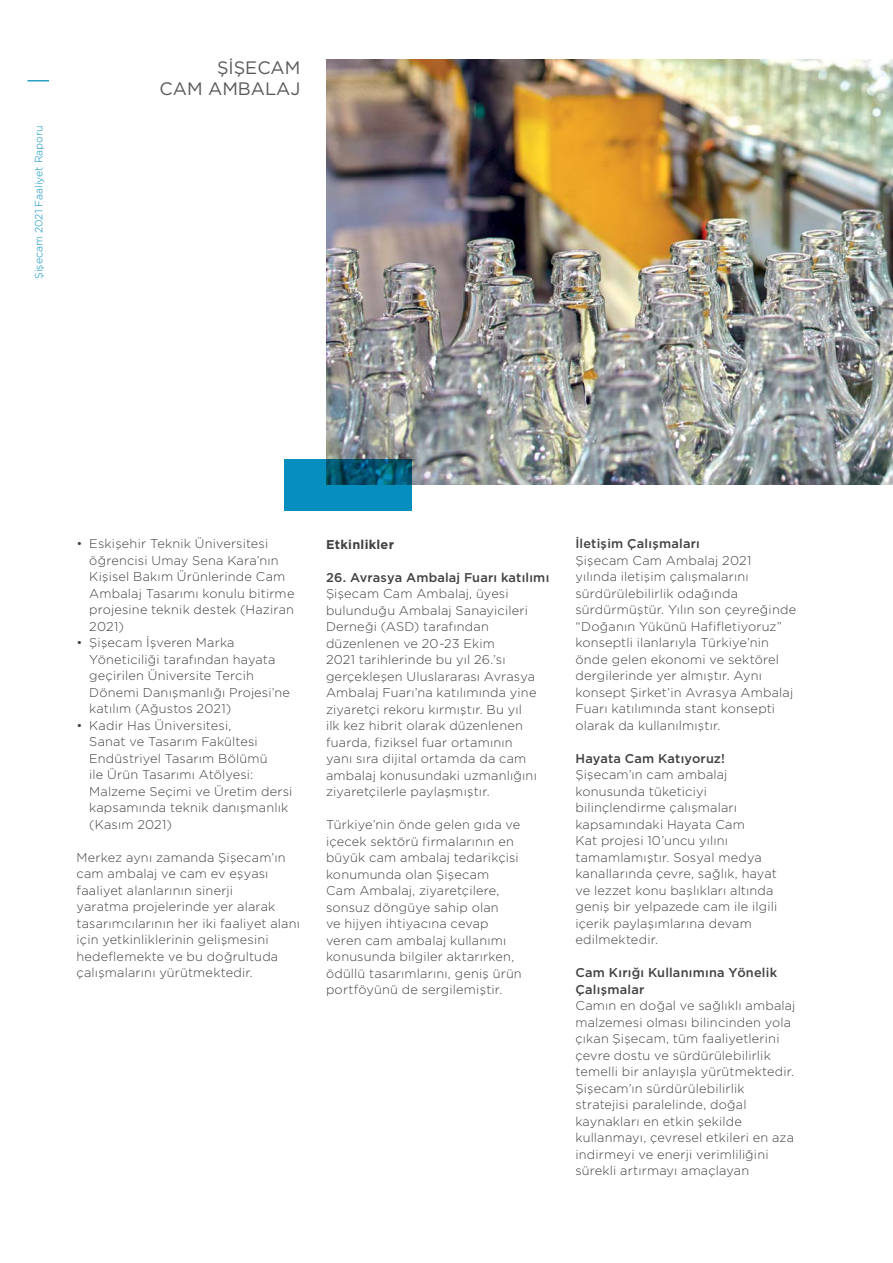
<style>
.page{position:relative;width:893px;height:1263px;background:#fff}
.page>*{position:absolute;margin:0;border:0;box-sizing:border-box;transform-origin:0 0}
.t1{font:18px/21px "Gotham";color:#58595b;text-align:right}
.t2{font:300 12.75px/16.5px "Gotham";letter-spacing:.015em;color:#414042}
.t3{font:500 12.75px/16.5px "Gotham";letter-spacing:.015em;color:#414042}
.t4{font:700 12.75px "Gotham";letter-spacing:.02em;color:#414042}
.t5{font:300 10.5px "Gotham";color:#068fbe}
</style>
<div class="page">
<svg style="left:27px;top:80px;width:22px;height:1px"></svg>
<img style="left:326px;top:60px;width:567px;height:425px">
<svg style="left:284px;top:459px;width:128px;height:51px;background:#047ba3"></svg>
<p class="t5" style="left:32px;top:279px;width:155px;rotate:-90deg">Şişecam 2021 Faaliyet Raporu</p>
<h1 class="t1" style="left:160px;top:57px;width:142px">ŞIŞECAM<br>CAM AMBALAJ</h1>
<p class="t2" style="left:89px;top:535px;width:207px;text-indent:-13px">• Eskişehir Teknik Üniversitesi öğrencisi Umay Sena Kara’nın<br>Kişisel Bakım Ürünlerinde Cam<br>Ambalaj Tasarımı konulu bitirme projesine teknik destek (Haziran<br>2021)</p>
<p class="t2" style="left:89px;top:634px;width:202px;text-indent:-13px">• Şişecam İşveren Marka<br>Yöneticiliği tarafından hayata geçirilen Üniversite Tercih<br>Dönemi Danışmanlığı Projesi’ne katılım (Ağustos 2021)</p>
<p class="t2" style="left:89px;top:717px;width:205px;text-indent:-13px">• Kadir Has Üniversitesi,<br>Sanat ve Tasarım Fakültesi<br>Endüstriyel Tasarım Bölümü<br>ile Ürün Tasarımı Atölyesi:<br>Malzeme Seçimi ve Üretim dersi kapsamında teknik danışmanlık (Kasım 2021)</p>
<p class="t2" style="left:77px;top:849px;width:225px">Merkez aynı zamanda Şişecam’ın cam ambalaj ve cam ev eşyası faaliyet alanlarının sinerji<br>yaratma projelerinde yer alarak tasarımcılarının her iki faaliyet alanı için yetkinliklerinin gelişmesini hedeflemekte ve bu doğrultuda çalışmalarını yürütmektedir.</p>
<p class="t4" style="left:326px;top:535px;width:70px">Etkinlikler</p>
<p class="t3" style="left:326px;top:569px;width:225px">26. Avrasya Ambalaj Fuarı katılımı</p>
<p class="t2" style="left:326px;top:585px;width:212px">Şişecam Cam Ambalaj, üyesi bulunduğu Ambalaj Sanayicileri<br>Derneği (ASD) tarafından düzenlenen ve 20-23 Ekim<br>2021 tarihlerinde bu yıl 26.’sı gerçekleşen Uluslararası Avrasya<br>Ambalaj Fuarı’na katılımında yine ziyaretçi rekoru kırmıştır. Bu yıl ilk kez hibrit olarak düzenlenen fuarda, fiziksel fuar ortamının yanı sıra dijital ortamda da cam ambalaj konusundaki uzmanlığını ziyaretçilerle paylaşmıştır.</p>
<p class="t2" style="left:326px;top:816px;width:197px">Türkiye’nin önde gelen gıda ve içecek sektörü firmalarının en büyük cam ambalaj tedarikçisi konumunda olan Şişecam<br>Cam Ambalaj, ziyaretçilere, sonsuz döngüye sahip olan<br>ve hijyen ihtiyacına cevap veren cam ambalaj kullanımı konusunda bilgiler aktarırken, ödüllü tasarımlarını, geniş ürün portföyünü de sergilemiştir.</p>
<p class="t3" style="left:575px;top:535px;width:126px">İletişim Çalışmaları</p>
<p class="t2" style="left:575px;top:552px;width:222px">Şişecam Cam Ambalaj 2021 yılında iletişim çalışmalarını sürdürülebilirlik odağında sürdürmüştür. Yılın son çeyreğinde “Doğanın Yükünü Hafifletiyoruz” konseptli ilanlarıyla Türkiye’nin önde gelen ekonomi ve sektörel dergilerinde yer almıştır. Aynı konsept Şirket’in Avrasya Ambalaj<br>Fuarı katılımında stant konsepti olarak da kullanılmıştır.</p>
<p class="t3" style="left:575px;top:750px;width:151px">Hayata Cam Katıyoruz!</p>
<p class="t2" style="left:575px;top:766px;width:203px">Şişecam’ın cam ambalaj konusunda tüketiciyi bilinçlendirme çalışmaları kapsamındaki Hayata Cam<br>Kat projesi 10’uncu yılını tamamlamıştır. Sosyal medya kanallarında çevre, sağlık, hayat ve lezzet konu başlıkları altında geniş bir yelpazede cam ile ilgili içerik paylaşımlarına devam edilmektedir.</p>
<p class="t3" style="left:575px;top:964px;width:203px">Cam Kırığı Kullanımına Yönelik<br>Çalışmalar</p>
<p class="t2" style="left:575px;top:997px;width:221px">Camın en doğal ve sağlıklı ambalaj malzemesi olması bilincinden yola çıkan Şişecam, tüm faaliyetlerini çevre dostu ve sürdürülebilirlik temelli bir anlayışla yürütmektedir.<br>Şişecam’ın sürdürülebilirlik stratejisi paralelinde, doğal kaynakları en etkin şekilde kullanmayı, çevresel etkileri en aza indirmeyi ve enerji verimliliğini sürekli artırmayı amaçlayan</p>
</div>
